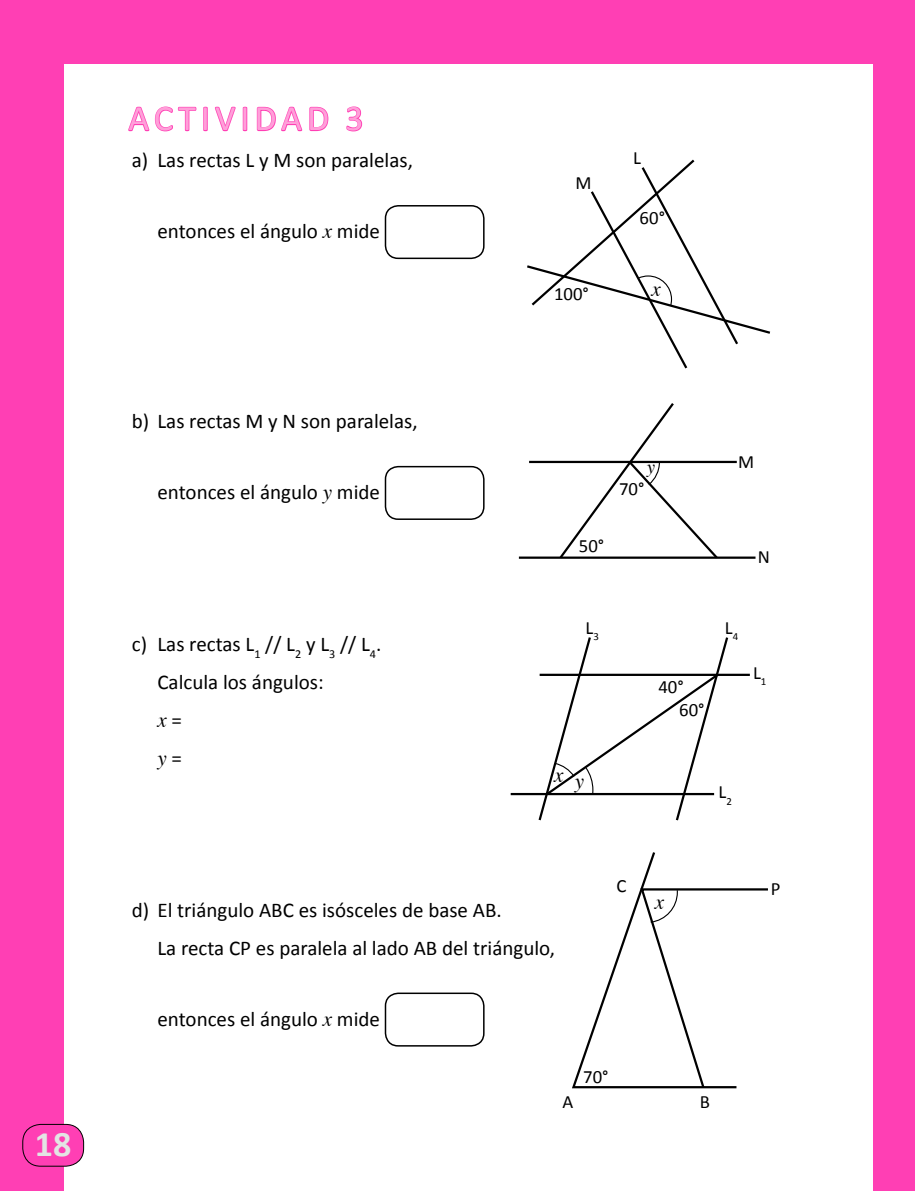
<style>
.page{position:relative;width:915px;height:1191px;background:#fff}
.page>*{position:absolute;margin:0;border:0;box-sizing:border-box;transform-origin:0 0}
.t1{font:36px "Calibri";color:#ff9fd9}
.t2{font:700 36px "Calibri";color:#e3e4e4}
.t3{font:21px/38px "Calibri";color:#000}
.t4{font:italic 21px/38px "Times";color:#000}
.t5{font:18.75px/23.5px "Calibri";color:#000}
.t6{font:italic 18.75px "Times";color:#000}
.s1{font-family:"Times";font-style:italic}
.s2{font-family:"Calibri";font-style:normal}
</style>
<div class="page">
<div style="left:0;top:0;width:64px;height:1191px;background:#ff3fb4"></div>
<div style="left:0;top:0;width:914px;height:64px;background:#ff3fb4"></div>
<div style="left:872px;top:0;width:42px;height:1191px;background:#ff3fb4"></div>
<div style="left:23px;top:1124px;width:61px;height:42px;background:#ff3fb4;border-radius:18px"></div>
<div style="left:22px;top:1124px;width:62px;height:42px;border:1px solid #000;border-radius:18px"></div>
<svg style="left:128px;top:106px;width:108px;height:26px"></svg>
<svg style="left:242px;top:106px;width:6px;height:26px"></svg>
<svg style="left:256px;top:106px;width:73px;height:26px"></svg>
<svg style="left:346px;top:106px;width:17px;height:26px"></svg>
<div style="left:384px;top:205px;width:100px;height:54px;border:2px solid #000;border-radius:13px"></div>
<div style="left:384px;top:466px;width:100px;height:54px;border:2px solid #000;border-radius:13px"></div>
<div style="left:384px;top:992px;width:100px;height:54px;border:2px solid #000;border-radius:13px"></div>
<svg style="left:527px;top:159px;width:244px;height:210px"></svg>
<hr style="left:529px;top:461px;width:207px;height:2px;background:#000">
<hr style="left:518px;top:556px;width:237px;height:3px;background:#000">
<svg style="left:557px;top:403px;width:162px;height:156px"></svg>
<hr style="left:539px;top:673px;width:210px;height:3px;background:#000">
<hr style="left:510px;top:793px;width:203px;height:2px;background:#000">
<svg style="left:536px;top:637px;width:193px;height:184px"></svg>
<svg style="left:572px;top:852px;width:196px;height:237px"></svg>
<h1 class="t2" style="left:35px;top:1121px;width:38px">18</h1>
<h1 class="t1" style="left:128px;top:96px;width:95px">Ac tividad</h1>
<h1 class="t1" style="left:345px;top:96px;width:20px">3</h1>
<p class="t3" style="left:132px;top:141px;width:282px">a) Las rectas L y M son paralelas,</p>
<p class="t3" style="left:157px;top:212px;width:224px">entonces el ángulo <span class="s1">x</span> mide</p>
<p class="t5" style="left:575px;top:171px;width:18px">M</p>
<p class="t5" style="left:554px;top:282px;width:36px">100°</p>
<p class="t5" style="left:632px;top:146px;width:9px">L</p>
<p class="t5" style="left:639px;top:206px;width:27px">60°</p>
<p class="t4" style="left:651px;top:268px;width:11px">x</p>
<p class="t3" style="left:132px;top:402px;width:287px">b) Las rectas M y N son paralelas,</p>
<p class="t3" style="left:157px;top:473px;width:224px">entonces el ángulo <span class="s1">y</span> mide</p>
<p class="t3" style="left:157px;top:625px;width:225px;text-indent:-26px">c) Las rectas L<sub>1</sub> // L<sub>2</sub> y L<sub>3</sub> // L<sub>4</sub>.<br>Calcula los ángulos:</p>
<p class="t4" style="left:157px;top:699px;width:26px">x <span class="s2">= </span>y <span class="s2">=</span></p>
<p class="t6" style="left:646px;top:450px;width:10px">y</p>
<p class="t5" style="left:619px;top:477px;width:27px">70°</p>
<p class="t5" style="left:578px;top:533px;width:27px">50°</p>
<p class="t5" style="left:737px;top:449px;width:18px">M</p>
<p class="t5" style="left:757px;top:545px;width:14px">N</p>
<p class="t5" style="left:585px;top:616px;width:15px">L<sub>3</sub></p>
<p class="t4" style="left:554px;top:758px;width:31px">x y</p>
<p class="t5" style="left:679px;top:674px;width:27px;text-indent:-21px">40°<br>60°</p>
<p class="t5" style="left:724px;top:616px;width:15px">L<sub>4</sub></p>
<p class="t5" style="left:752px;top:661px;width:15px">L<sub>1</sub></p>
<p class="t5" style="left:718px;top:780px;width:15px">L<sub>2</sub></p>
<p class="t3" style="left:157px;top:890px;width:399px;text-indent:-26px">d) El triángulo ABC es isósceles de base AB.<br>La recta CP es paralela al lado AB del triángulo,</p>
<p class="t3" style="left:157px;top:999px;width:224px">entonces el ángulo <span class="s1">x</span> mide</p>
<p class="t5" style="left:616px;top:874px;width:11px">C</p>
<p class="t5" style="left:770px;top:877px;width:11px">P</p>
<p class="t4" style="left:654px;top:882px;width:11px">x</p>
<p class="t5" style="left:583px;top:1064px;width:27px">70°</p>
<p class="t5" style="left:562px;top:1089px;width:12px">A</p>
<p class="t5" style="left:699px;top:1089px;width:12px">B</p>
</div>
